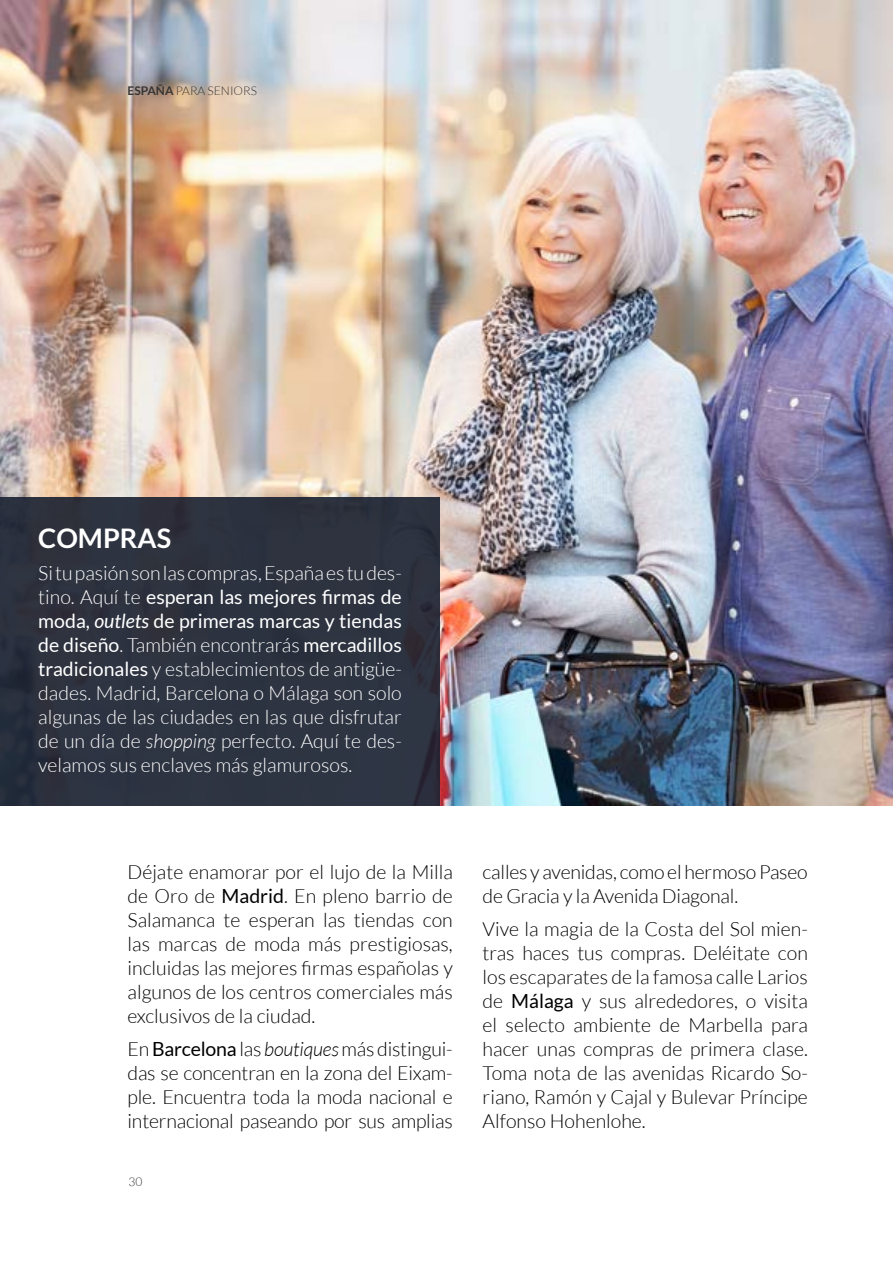
<style>
.page{position:relative;width:893px;height:1263px;background:#fff}
.page>*{position:absolute;margin:0;border:0;box-sizing:border-box;transform-origin:0 0}
.t1{font:700 27px "Lato";color:#fff}
.t2{font:300 19.5px/24px "Lato";letter-spacing:-.01em;color:#000;text-align:justify}
.t3{font:300 19.5px/24px "Lato";color:#fff;text-align:justify}
.t4{font:300 12px "Lato";color:#363535}
.s1{font-weight:700}
.s2{font-weight:400}
.s3{font-weight:400;font-style:italic}
.s4{font-style:italic}
</style>
<div class="page">
<img style="left:0;top:0;width:893px;height:805px">
<div style="left:0;top:498px;width:440px;height:308px;background:#2e3340"></div>
<p class="t4" style="left:128px;top:84px;width:131px"><span class="s1">ESPAÑA</span> PARA SENIORS</p>
<h1 class="t1" style="left:38px;top:522px;width:134px">COMPRAS</h1>
<p class="t3" style="left:38px;top:561px;width:365px">Si tu pasión son las compras, España es tu des&shy;tino. Aquí te <span class="s2">esperan las mejores firmas de moda,</span> <span class="s3">outlets</span> <span class="s2">de primeras marcas y tiendas de diseño</span>. También encontrarás <span class="s2">mercadillos tradicionales</span> y establecimientos de antigüe&shy;dades. Madrid, Barcelona o Málaga son solo algunas de las ciudades en las que disfrutar de un día de <span class="s4">shopping</span> perfecto. Aquí te des&shy;velamos sus enclaves más glamurosos.</p>
<p class="t2" style="left:128px;top:860px;width:327px">Déjate enamorar por el lujo de la Milla de Oro de <span class="s2">Madrid</span>. En pleno barrio de Salamanca te esperan las tiendas con las marcas de moda más prestigiosas, incluidas las mejores firmas españolas y algunos de los centros comerciales más exclusivos de la ciudad.</p>
<p class="t2" style="left:128px;top:1036px;width:327px">En <span class="s2">Barcelona</span> las <span class="s4">boutiques</span> más distingui&shy;das se concentran en la zona del Eixam&shy;ple. Encuentra toda la moda nacional e internacional paseando por sus amplias</p>
<p class="t4" style="left:128px;top:1175px;width:15px">30</p>
<p class="t2" style="left:483px;top:860px;width:327px">calles y avenidas, como el hermoso Paseo de Gracia y la Avenida Diagonal.</p>
<p class="t2" style="left:483px;top:916px;width:327px">Vive la magia de la Costa del Sol mien&shy;tras haces tus compras. Deléitate con los escaparates de la famosa calle Larios de <span class="s2">Málaga</span> y sus alrededores, o visita el selecto ambiente de Marbella para hacer unas compras de primera clase.<br>Toma nota de las avenidas Ricardo So&shy;riano, Ramón y Cajal y Bulevar Príncipe Alfonso Hohenlohe.</p>
</div>
